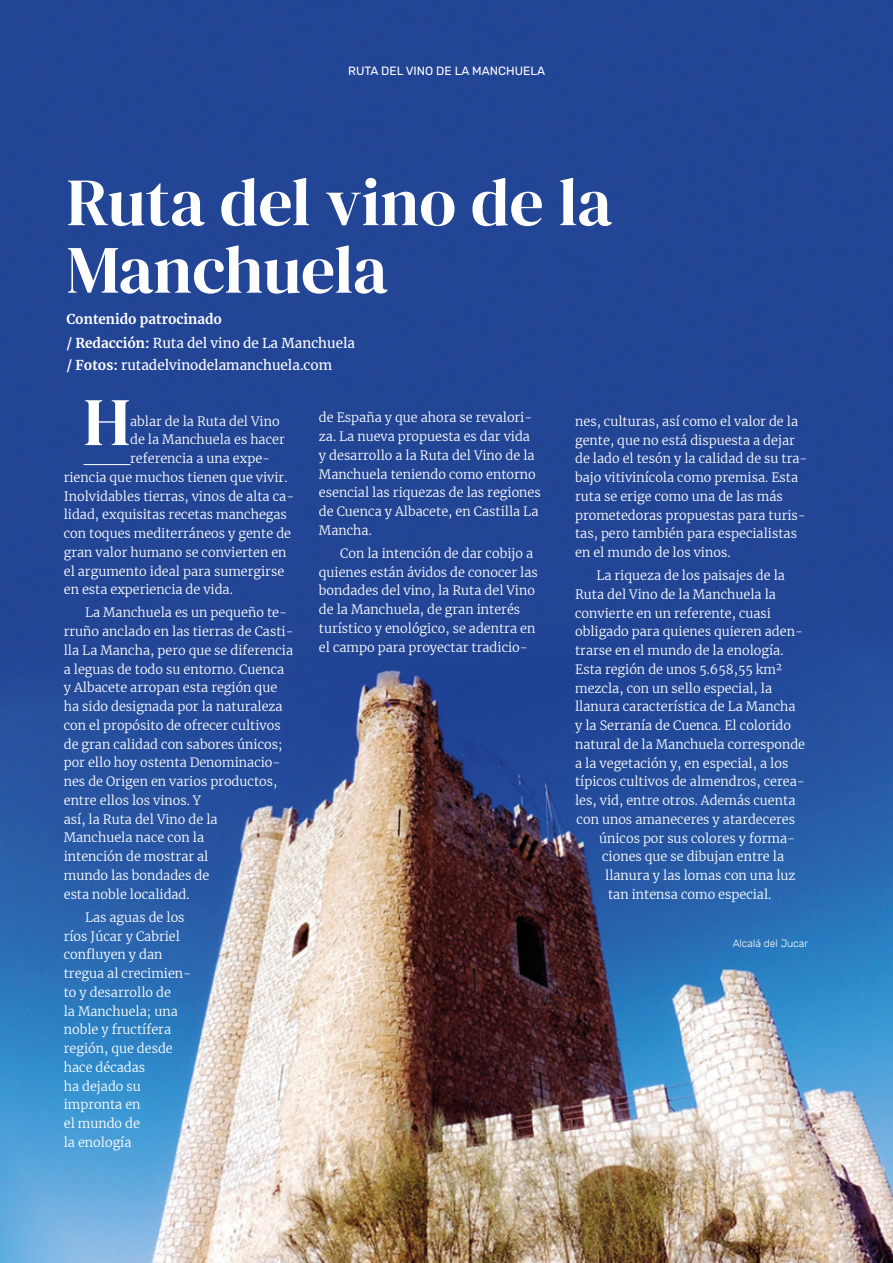
<style>
.page{position:relative;width:893px;height:1263px;background:#fff}
.page>*{position:absolute;margin:0;border:0;box-sizing:border-box;transform-origin:0 0}
.t1{font:67.95px "DM Serif Display";color:#fff}
.t2{font:67.5px/67.5px "DM Serif Display";letter-spacing:-.005em;color:#fff}
.t3{font:13.5px/22.5px "Merriweather";color:#fff}
.t4{font:700 13.5px "Merriweather";color:#fff}
.t5{font:300 12.75px/18.8px "Merriweather";color:#fff}
.t6{font:12px "Rubik";color:#fff}
.t7{font:300 10.5px "Rubik";color:#fff}
.s1{font-weight:700}
</style>
<div class="page">
<img style="left:0;top:0;width:893px;height:1263px">
<hr style="left:84px;top:464px;width:46px;height:1px;background:#fff">
<p class="t6" style="left:348px;top:64px;width:198px">RUTA DEL VINO DE LA MANCHUELA</p>
<h2 class="t2" style="left:66px;top:169px;width:547px">Ruta del vino de la<br>Manchuela</h2>
<p class="t4" style="left:66px;top:309px;width:157px">Contenido patrocinado</p>
<p class="t3" style="left:66px;top:331px;width:290px"><span class="s1">/ Redacción:</span> Ruta del vino de La Manchuela <span class="s1">/ Fotos:</span> rutadelvinodelamanchuela.com</p>
<h1 class="t1" style="left:84px;top:383px;width:48px">H</h1>
<p class="t5" style="left:130px;top:411px;width:151px">ablar de la Ruta del Vino</p>
<p class="t5" style="left:130px;top:430px;width:156px">de la Manchuela es hacer</p>
<p class="t5" style="left:130px;top:449px;width:142px">referencia a una expe-</p>
<p class="t5" style="left:64px;top:467px;width:225px">riencia que muchos tienen que vivir.</p>
<p class="t5" style="left:64px;top:486px;width:232px">Inolvidables tierras, vinos de alta ca-</p>
<p class="t5" style="left:64px;top:505px;width:225px">lidad, exquisitas recetas manchegas</p>
<p class="t5" style="left:64px;top:524px;width:229px">con toques mediterráneos y gente de</p>
<p class="t5" style="left:64px;top:542px;width:224px">gran valor humano se convierten en</p>
<p class="t5" style="left:64px;top:561px;width:222px">el argumento ideal para sumergirse</p>
<p class="t5" style="left:64px;top:580px;width:171px">en esta experiencia de vida.</p>
<p class="t5" style="left:64px;top:603px;width:231px;text-indent:21px">La Manchuela es un pequeño te&shy;rruño anclado en las tierras de Casti&shy;lla La Mancha, pero que se diferencia a leguas de todo su entorno. Cuenca y Albacete arropan esta región que ha sido designada por la naturaleza con el propósito de ofrecer cultivos de gran calidad con sabores únicos; por ello hoy ostenta Denominacio&shy;nes de Origen en varios productos, entre ellos los vinos. Y<br>así, la Ruta del Vino de la<br>Manchuela nace con la<br>intención de mostrar al<br>mundo las bondades de<br>esta noble localidad.</p>
<p class="t5" style="left:64px;top:907px;width:129px;text-indent:21px">Las aguas de los ríos Júcar y Cabriel confluyen y dan tregua al crecimien&shy;to y desarrollo de<br>la Manchuela; una noble y fructífera región, que desde hace décadas<br>ha dejado su impronta en<br>el mundo de<br>la enología</p>
<p class="t5" style="left:319px;top:408px;width:223px">de España y que ahora se revalori&shy;za. La nueva propuesta es dar vida<br>y desarrollo a la Ruta del Vino de la<br>Manchuela teniendo como entorno esencial las riquezas de las regiones de Cuenca y Albacete, en Castilla La<br>Mancha.</p>
<p class="t5" style="left:319px;top:544px;width:220px;text-indent:21px">Con la intención de dar cobijo a quienes están ávidos de conocer las bondades del vino, la Ruta del Vino de la Manchuela, de gran interés turístico y enológico, se adentra en el campo para proyectar tradicio-</p>
<p class="t5" style="left:575px;top:411px;width:234px">nes, culturas, así como el valor de la gente, que no está dispuesta a dejar de lado el tesón y la calidad de su tra&shy;bajo vitivinícola como premisa. Esta ruta se erige como una de las más prometedoras propuestas para turis&shy;tas, pero también para especialistas en el mundo de los vinos.</p>
<p class="t5" style="left:596px;top:566px;width:190px">La riqueza de los paisajes de la</p>
<p class="t5" style="left:575px;top:584px;width:202px">Ruta del Vino de la Manchuela la</p>
<p class="t5" style="left:575px;top:603px;width:197px">convierte en un referente, cuasi</p>
<p class="t5" style="left:575px;top:622px;width:229px">obligado para quienes quieren aden-</p>
<p class="t5" style="left:575px;top:641px;width:210px">trarse en el mundo de la enología.</p>
<p class="t5" style="left:575px;top:659px;width:209px">Esta región de unos 5.658,55 km²</p>
<p class="t5" style="left:575px;top:678px;width:199px">mezcla, con un sello especial, la</p>
<p class="t5" style="left:575px;top:697px;width:222px">llanura característica de La Mancha</p>
<p class="t5" style="left:575px;top:716px;width:217px">y la Serranía de Cuenca. El colorido</p>
<p class="t5" style="left:575px;top:734px;width:232px">natural de la Manchuela corresponde</p>
<p class="t5" style="left:575px;top:753px;width:215px">a la vegetación y, en especial, a los</p>
<p class="t5" style="left:575px;top:772px;width:231px">típicos cultivos de almendros, cerea-</p>
<p class="t5" style="left:575px;top:791px;width:222px">les, vid, entre otros. Además cuenta</p>
<p class="t5" style="left:577px;top:809px;width:220px">con unos amaneceres y atardeceres</p>
<p class="t5" style="left:599px;top:828px;width:198px">únicos por sus colores y forma-</p>
<p class="t5" style="left:602px;top:847px;width:183px">ciones que se dibujan entre la</p>
<p class="t5" style="left:605px;top:866px;width:192px">llanura y las lomas con una luz</p>
<p class="t5" style="left:608px;top:885px;width:165px">tan intensa como especial.</p>
<p class="t7" style="left:733px;top:937px;width:77px">Alcalá del Jucar</p>
</div>
